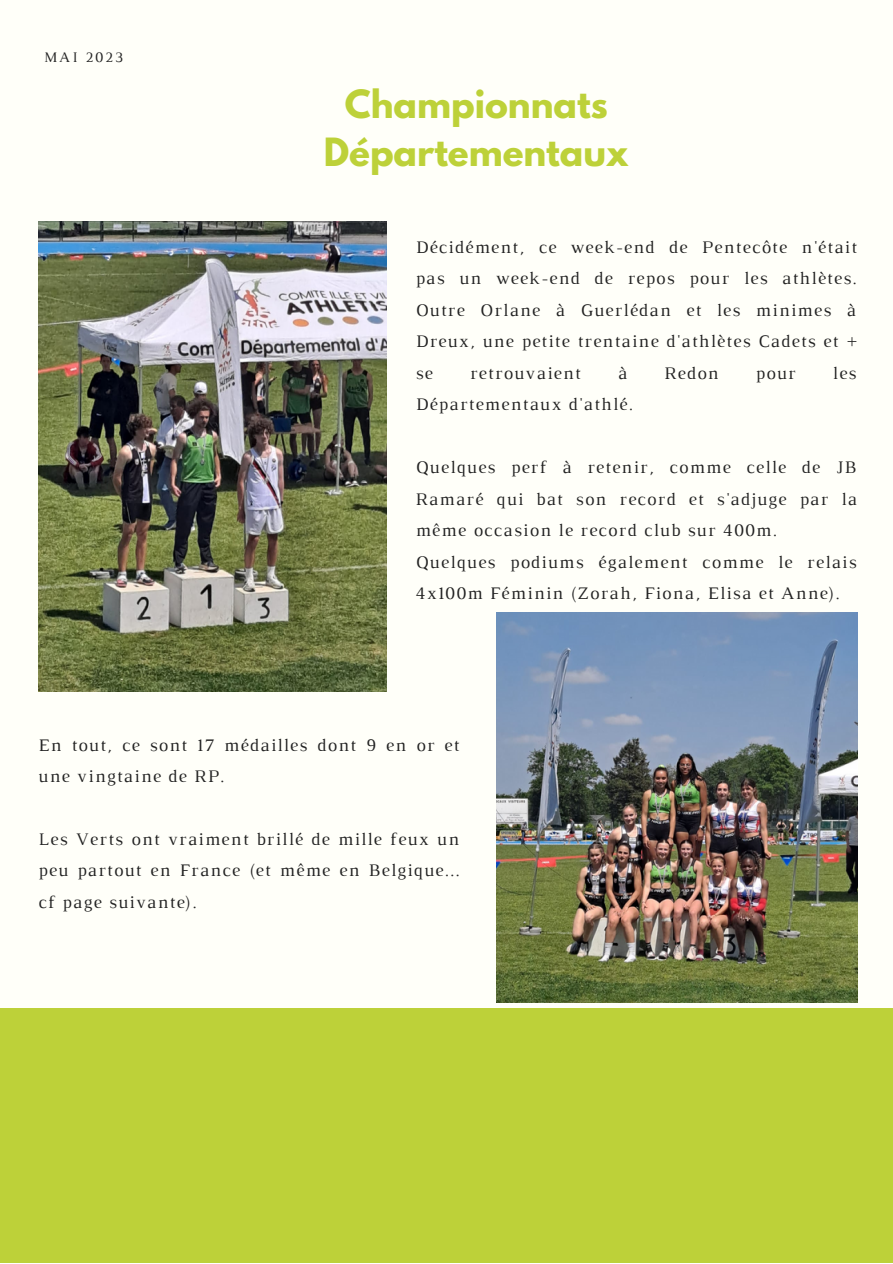
<style>
.page{position:relative;width:893px;height:1264px;background:#fff}
.page>*{position:absolute;margin:0;border:0;box-sizing:border-box;transform-origin:0 0}
.t1{font:700 34.5px/47.2px "League Spartan";color:#bdd139;text-align:center}
.t2{font:18px/31.5px "Luthier";letter-spacing:.07em;color:#222;text-align:justify}
.t3{font:14.85px "Luthier";letter-spacing:.14em;color:#222}
</style>
<div class="page">
<div style="left:0;top:0;width:892px;height:1262px;background:#fffff9"></div>
<div style="left:0;top:1008px;width:892px;height:254px;background:#bdd139"></div>
<img style="left:497px;top:613px;width:360px;height:389px">
<img style="left:39px;top:222px;width:347px;height:469px">
<p class="t3" style="left:44px;top:52px;width:81px">MAI 2023</p>
<p class="t1" style="left:324px;top:85px;width:306px">Championnats<br>Départementaux</p>
<p class="t2" style="left:415px;top:232px;width:443px">Décidément, ce week-end de Pentecôte n'était pas un week-end de repos pour les athlètes.<br>Outre Orlane à Guerlédan et les minimes à Dreux, une petite trentaine d'athlètes Cadets et + se</p>
<p class="t2" style="left:470px;top:358px;width:112px">retrouvaient</p>
<p class="t2" style="left:618px;top:358px;width:11px">à</p>
<p class="t2" style="left:664px;top:358px;width:56px">Redon</p>
<p class="t2" style="left:755px;top:358px;width:41px">pour</p>
<p class="t2" style="left:832px;top:358px;width:25px">les</p>
<p class="t2" style="left:415px;top:390px;width:219px">Départementaux d'athlé.</p>
<p class="t2" style="left:415px;top:453px;width:443px">Quelques perf à retenir, comme celle de JB Ramaré qui bat son record et s'adjuge par la même occasion le record club sur 400m.</p>
<p class="t2" style="left:415px;top:547px;width:442px">Quelques podiums également comme le relais<br>4x100m Féminin (Zorah, Fiona, Elisa et Anne).</p>
<p class="t2" style="left:39px;top:730px;width:422px">En tout, ce sont 17 médailles dont 9 en or et une vingtaine de RP.</p>
<p class="t2" style="left:39px;top:824px;width:422px">Les Verts ont vraiment brillé de mille feux un peu partout en France (et même en Belgique... cf page suivante).</p>
</div>
